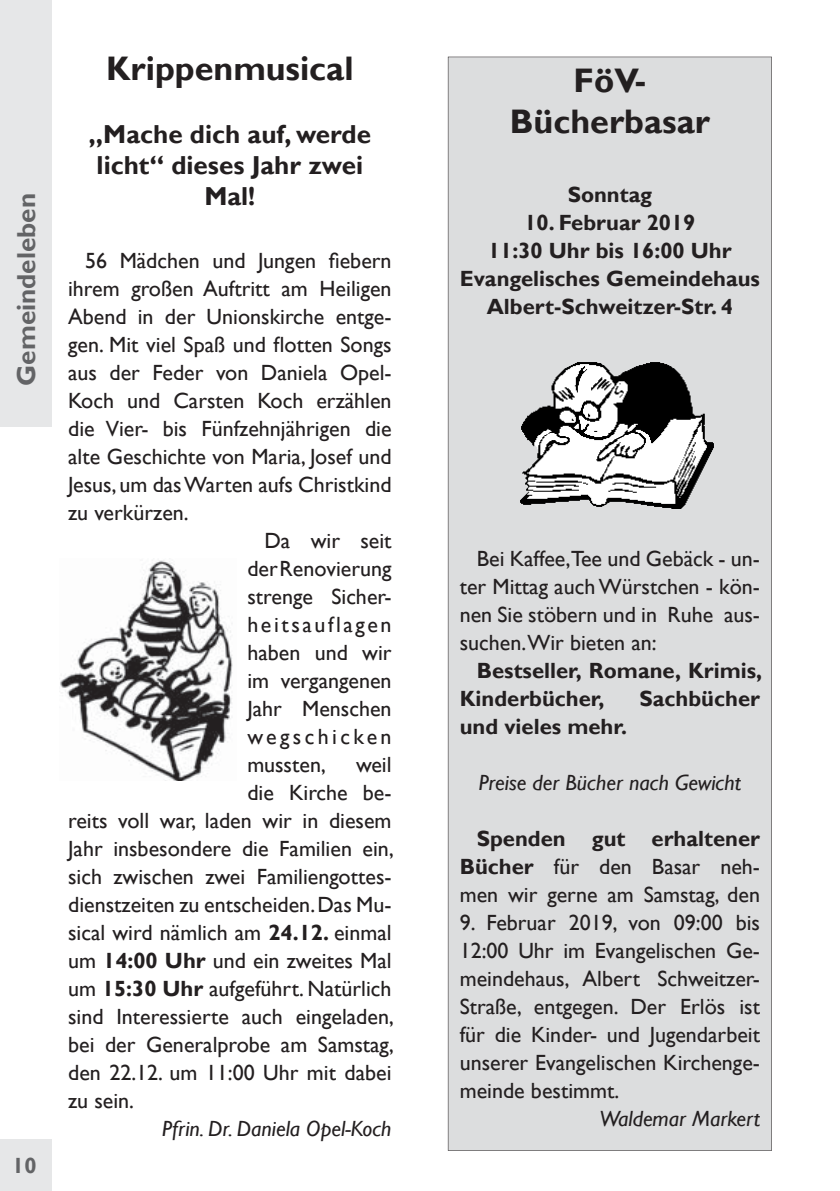
<style>
.page{position:relative;width:840px;height:1191px;background:#fff}
.page>*{position:absolute;margin:0;border:0;box-sizing:border-box;transform-origin:0 0}
.t1{font:700 34px/40.8px "Gill Sans";color:#231f20;text-align:center}
.t2{font:700 26px/31.2px "Gill Sans";color:#231f20;text-align:center}
.t3{font:700 26px "Gill Sans";color:#636466}
.t4{font:22px/28px "Gill Sans";color:#231f20;text-align:justify}
.t5{font:700 22px/28px "Gill Sans";color:#231f20;text-align:center}
.t6{font:italic 22px "Gill Sans";color:#231f20}
.t7{font:22px "Gill Sans";letter-spacing:.115em;color:#231f20}
.t8{font:22px "Gill Sans";letter-spacing:.155em;color:#231f20}
.t9{font:700 22px "Gill Sans";color:#636466}
.s1{font-weight:700}
</style>
<div class="page">
<div style="left:0;top:0;width:51px;height:426px;background:#e6e7e8"></div>
<div style="left:0;top:1140px;width:51px;height:51px;background:#e6e7e8"></div>
<div style="left:447px;top:57px;width:324px;height:1093px;background:#dcddde"></div>
<img style="left:519px;top:361px;width:195px;height:148px">
<img style="left:60px;top:560px;width:173px;height:220px">
<p class="t3" style="left:11px;top:386px;width:194px;rotate:-90deg">Gemeindeleben</p>
<p class="t9" style="left:12px;top:1152px;width:26px">10</p>
<h1 class="t1" style="left:106px;top:48px;width:249px">Krippenmusical</h1>
<p class="t2" style="left:89px;top:118px;width:284px">„Mache dich auf, werde licht“ dieses Jahr zwei<br>Mal!</p>
<p class="t4" style="left:85px;top:246px;width:308px">56 Mädchen und Jungen fiebern</p>
<p class="t4" style="left:68px;top:274px;width:325px">ihrem großen Auftritt am Heiligen</p>
<p class="t4" style="left:68px;top:302px;width:325px">Abend in der Unionskirche entge-</p>
<p class="t4" style="left:68px;top:330px;width:325px">gen. Mit viel Spaß und flotten Songs</p>
<p class="t4" style="left:68px;top:358px;width:325px">aus der Feder von Daniela Opel-</p>
<p class="t4" style="left:68px;top:386px;width:325px">Koch und Carsten Koch erzählen</p>
<p class="t4" style="left:68px;top:414px;width:325px">die Vier- bis Fünfzehnjährigen die</p>
<p class="t4" style="left:68px;top:442px;width:325px">alte Geschichte von Maria, Josef und</p>
<p class="t4" style="left:68px;top:470px;width:325px">Jesus, um das Warten aufs Christkind</p>
<p class="t4" style="left:68px;top:498px;width:122px">zu verkürzen.</p>
<p class="t4" style="left:264px;top:526px;width:129px">Da wir seit</p>
<p class="t4" style="left:247px;top:554px;width:146px">der Renovierung</p>
<p class="t4" style="left:247px;top:582px;width:146px">strenge Sicher-</p>
<p class="t7" style="left:247px;top:611px;width:146px">heitsauflagen</p>
<p class="t4" style="left:247px;top:638px;width:146px">haben und wir</p>
<p class="t4" style="left:247px;top:666px;width:146px">im vergangenen</p>
<p class="t4" style="left:247px;top:694px;width:146px">Jahr Menschen</p>
<p class="t8" style="left:247px;top:723px;width:146px">wegschicken</p>
<p class="t4" style="left:247px;top:750px;width:80px">mussten,</p>
<p class="t4" style="left:356px;top:750px;width:37px">weil</p>
<p class="t4" style="left:247px;top:778px;width:146px">die Kirche be-</p>
<p class="t4" style="left:68px;top:806px;width:325px">reits voll war, laden wir in diesem</p>
<p class="t4" style="left:68px;top:834px;width:327px">Jahr insbesondere die Familien ein,</p>
<p class="t4" style="left:68px;top:862px;width:325px">sich zwischen zwei Familiengottes-</p>
<p class="t4" style="left:68px;top:890px;width:325px">dienstzeiten zu entscheiden. Das Mu-</p>
<p class="t4" style="left:68px;top:918px;width:325px">sical wird nämlich am <span class="s1">24.12.</span> einmal</p>
<p class="t4" style="left:68px;top:946px;width:325px">um <span class="s1">14:00 Uhr</span> und ein zweites Mal</p>
<p class="t4" style="left:68px;top:974px;width:325px">um <span class="s1">15:30 Uhr</span> aufgeführt. Natürlich</p>
<p class="t4" style="left:68px;top:1002px;width:327px">sind Interessierte auch eingeladen,</p>
<p class="t4" style="left:68px;top:1030px;width:327px">bei der Generalprobe am Samstag,</p>
<p class="t4" style="left:68px;top:1058px;width:325px">den 22.12. um 11:00 Uhr mit dabei</p>
<p class="t4" style="left:68px;top:1086px;width:67px">zu sein.</p>
<p class="t6" style="left:162px;top:1115px;width:231px">Pfrin. Dr. Daniela Opel-Koch</p>
<h1 class="t1" style="left:509px;top:60px;width:202px">FöV-<br>Bücherbasar</h1>
<p class="t5" style="left:567px;top:180px;width:86px">Sonntag</p>
<p class="t5" style="left:459px;top:208px;width:301px">10. Februar 2019<br>11:30 Uhr bis 16:00 Uhr<br>Evangelisches Gemeindehaus<br>Albert-Schweitzer-Str. 4</p>
<p class="t4" style="left:459px;top:544px;width:302px;text-indent:17px">Bei Kaffee,Tee und Gebäck - un&shy;ter Mittag auch Würstchen - kön&shy;nen Sie stöbern und in Ruhe aus&shy;suchen.Wir bieten an:</p>
<p class="t5" style="left:459px;top:656px;width:304px;text-align:left;text-indent:17px">Bestseller, Romane, Krimis,<br>Kinderbücher,</p>
<p class="t5" style="left:639px;top:684px;width:122px">Sachbücher</p>
<p class="t5" style="left:459px;top:712px;width:169px">und vieles mehr.</p>
<p class="t6" style="left:478px;top:769px;width:263px">Preise der Bücher nach Gewicht</p>
<p class="t4" style="left:459px;top:824px;width:302px;text-indent:17px"><span class="s1">Spenden gut erhaltener Bücher</span> für den Basar neh&shy;men wir gerne am Samstag, den</p>
<p class="t4" style="left:459px;top:908px;width:302px">9. Februar 2019, von 09:00 bis 12:00 Uhr im Evangelischen Ge&shy;meindehaus, Albert Schweitzer-Straße, entgegen. Der Erlös ist für die Kinder- und Jugendarbeit unserer Evangelischen Kirchenge&shy;meinde bestimmt.</p>
<p class="t6" style="left:599px;top:1105px;width:162px">Waldemar Markert</p>
</div>
